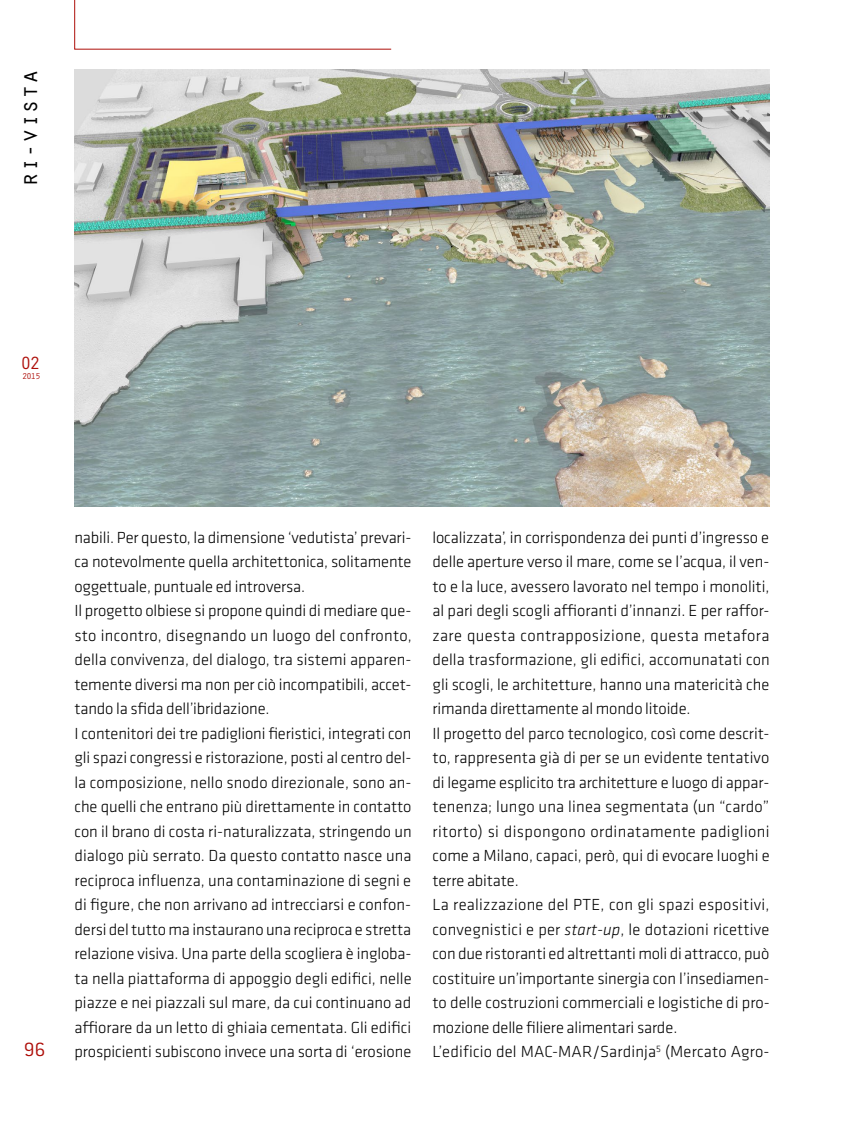
<style>
.page{position:relative;width:844px;height:1141px;background:#fff}
.page>*{position:absolute;margin:0;border:0;box-sizing:border-box;transform-origin:0 0}
.t1{font:24.5px "Orator";color:#000}
.t2{font:300 21px "Conduit ITC";color:#ae0f0a}
.t3{font:18.38px "Orator";color:#ae0f0a}
.t4{font:300 16.62px/24.5px "Klavika";letter-spacing:-.005em;color:#000}
.t5{font:8.75px "Orator";color:#ae0f0a}
.s1{font-style:italic}
</style>
<div class="page">
<svg style="left:74px;top:0;width:317px;height:50px"></svg>
<img style="left:74px;top:69px;width:695px;height:438px">
<h1 class="t1" style="left:11px;top:187px;width:119px;rotate:-90deg">ri-vista</h1>
<p class="t3" style="left:20px;top:349px;width:22px">02</p>
<p class="t5" style="left:22px;top:370px;width:20px">2015</p>
<p class="t2" style="left:24px;top:1038px;width:23px">96</p>
<p class="t4" style="left:74px;top:525px;width:338px">nabili. Per questo, la dimensione ‘vedutista’ prevari&shy;ca notevolmente quella architettonica, solitamente oggettuale, puntuale ed introversa.<br>Il progetto olbiese si propone quindi di mediare que&shy;sto incontro, disegnando un luogo del confronto, della convivenza, del dialogo, tra sistemi apparen&shy;temente diversi ma non per ciò incompatibili, accet&shy;tando la sfida dell’ibridazione.<br>I contenitori dei tre padiglioni fieristici, integrati con gli spazi congressi e ristorazione, posti al centro del&shy;la composizione, nello snodo direzionale, sono an&shy;che quelli che entrano più direttamente in contatto con il brano di costa ri-naturalizzata, stringendo un dialogo più serrato. Da questo contatto nasce una reciproca influenza, una contaminazione di segni e di figure, che non arrivano ad intrecciarsi e confon&shy;dersi del tutto ma instaurano una reciproca e stretta relazione visiva. Una parte della scogliera è ingloba&shy;ta nella piattaforma di appoggio degli edifici, nelle piazze e nei piazzali sul mare, da cui continuano ad affiorare da un letto di ghiaia cementata. Gli edifici prospicienti subiscono invece una sorta di ‘erosione</p>
<p class="t4" style="left:432px;top:525px;width:339px">localizzata’, in corrispondenza dei punti d’ingresso e delle aperture verso il mare, come se l’acqua, il ven&shy;to e la luce, avessero lavorato nel tempo i monoliti, al pari degli scogli affioranti d’innanzi. E per raffor&shy;zare questa contrapposizione, questa metafora della trasformazione, gli edifici, accomunatati con gli scogli, le architetture, hanno una matericità che rimanda direttamente al mondo litoide.<br>Il progetto del parco tecnologico, così come descrit&shy;to, rappresenta già di per se un evidente tentativo di legame esplicito tra architetture e luogo di appar&shy;tenenza; lungo una linea segmentata (un “cardo” ritorto) si dispongono ordinatamente padiglioni come a Milano, capaci, però, qui di evocare luoghi e terre abitate.<br>La realizzazione del PTE, con gli spazi espositivi, convegnistici e per <span class="s1">start-up</span>, le dotazioni ricettive con due ristoranti ed altrettanti moli di attracco, può costituire un’importante sinergia con l’insediamen&shy;to delle costruzioni commerciali e logistiche di pro&shy;mozione delle filiere alimentari sarde.<br>L’edificio del MAC-MAR/Sardinja<sup>5</sup> (Mercato Agro-</p>
</div>
